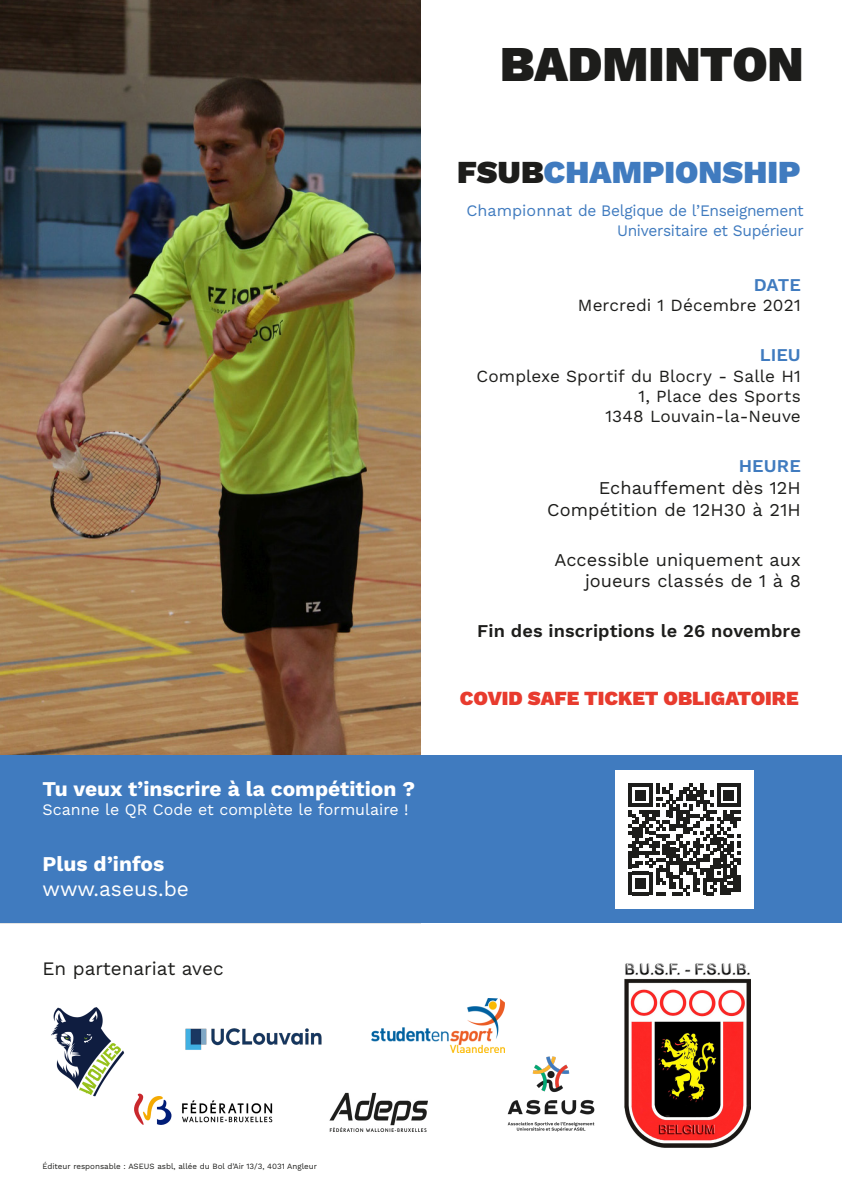
<style>
.page{position:relative;width:842px;height:1191px;background:#fff}
.page>*{position:absolute;margin:0;border:0;box-sizing:border-box;transform-origin:0 0}
.t1{font:900 50px "Work Sans";color:#1d1d1b}
.t2{font:900 32px "Work Sans";letter-spacing:.005em;color:#407bbf}
.t3{font:700 21px "Work Sans";color:#fff}
.t4{font:21px/25.2px "Work Sans";color:#fff}
.t5{font:900 20px "Work Sans";color:#e83b2e}
.t6{font:19px "Work Sans";color:#1d1d1b}
.t7{font:18px/21.6px "Work Sans";letter-spacing:.005em;color:#1d1d1b;text-align:right}
.t8{font:600 18px "Work Sans";letter-spacing:.005em;color:#1d1d1b}
.t9{font:600 18px "Work Sans";letter-spacing:.005em;color:#407bbf}
.t10{font:17px/20.4px "Work Sans";letter-spacing:.005em;color:#1d1d1b;text-align:right}
.t11{font:16px/19.2px "Work Sans";letter-spacing:-.02em;color:#407bbf;text-align:right}
.t12{font:16px "Work Sans";color:#fff}
.t13{font:8px "Work Sans";color:#1d1d1b}
.s1{font-weight:700}
.s2{color:#1d1d1b}
.s3{font-weight:600;color:#407bbf}
</style>
<div class="page">
<img style="left:0;top:0;width:421px;height:755px">
<div style="left:0;top:755px;width:842px;height:168px;background:#407bbf"></div>
<div style="left:615px;top:770px;width:139px;height:139px;background:#fff"></div>
<svg style="left:629px;top:783px;width:111px;height:112px"></svg>
<img style="left:371px;top:998px;width:134px;height:54px">
<img style="left:624px;top:963px;width:127px;height:185px">
<img style="left:494px;top:1042px;width:101px;height:90px">
<img style="left:134px;top:1093px;width:139px;height:32px">
<img style="left:329px;top:1092px;width:99px;height:40px">
<img style="left:185px;top:1028px;width:137px;height:22px">
<img style="left:51px;top:1007px;width:73px;height:90px">
<p class="t3" style="left:43px;top:772px;width:374px">Tu veux t’inscrire à la compétition ?</p>
<p class="t12" style="left:43px;top:797px;width:368px">Scanne le QR Code et complète le formulaire !</p>
<p class="t4" style="left:43px;top:850px;width:148px"><span class="s1">Plus d’infos </span>www.aseus.be</p>
<p class="t6" style="left:43px;top:954px;width:183px">En partenariat avec</p>
<p class="t1" style="left:500px;top:25px;width:305px">BADMINTON</p>
<p class="t2" style="left:457px;top:148px;width:345px"><span class="s2">FSUB</span>CHAMPIONSHIP</p>
<p class="t11" style="left:466px;top:201px;width:339px">Championnat de Belgique de l’Enseignement<br>Universitaire et Supérieur</p>
<p class="t9" style="left:754px;top:271px;width:49px">DATE</p>
<p class="t10" style="left:578px;top:294px;width:224px">Mercredi 1 Décembre 2021</p>
<p class="t9" style="left:760px;top:341px;width:43px">LIEU</p>
<p class="t10" style="left:476px;top:365px;width:326px">Complexe Sportif du Blocry - Salle H1<br>1, Place des Sports<br>1348 Louvain-la-Neuve</p>
<p class="t7" style="left:547px;top:455px;width:255px"><span class="s3">HEURE<br></span>Echauffement dès 12H<br>Compétition de 12H30 à 21H</p>
<p class="t7" style="left:554px;top:548px;width:248px">Accessible uniquement aux joueurs classés de 1 à 8</p>
<p class="t8" style="left:477px;top:617px;width:325px">Fin des inscriptions le 26 novembre</p>
<p class="t5" style="left:460px;top:683px;width:340px">COVID SAFE TICKET OBLIGATOIRE</p>
<p class="t13" style="left:43px;top:1159px;width:276px">Éditeur responsable : ASEUS asbl, allée du Bol d’Air 13/3, 4031 Angleur</p>
</div>
